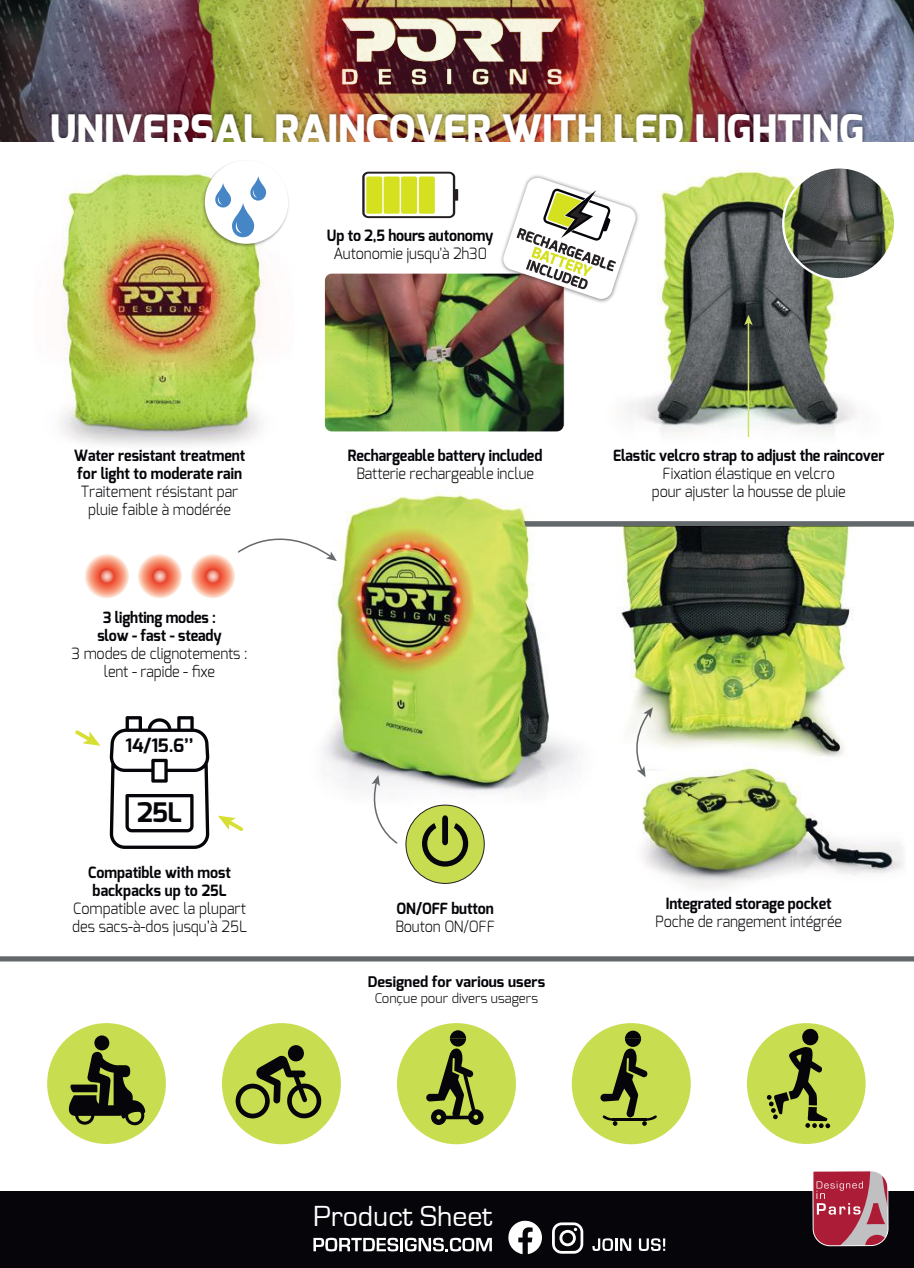
<style>
.page{position:relative;width:914px;height:1268px;background:#fff}
.page>*{position:absolute;margin:0;border:0;box-sizing:border-box;transform-origin:0 0}
.t1{font:800 40.5px "Exo";color:#fff}
.t2{font:30px "Eurostile";color:#fff}
.t3{font:700 26.85px "Exo";color:#05050a}
.t4{font:700 18.45px "Exo";color:#05050a}
.t5{font:300 15.45px/18px "Exo";letter-spacing:-.01em;color:#05050a;text-align:center;scale:.93 1}
.t6{font:700 15.45px/18px "Exo";letter-spacing:-.01em;color:#05050a;scale:.93 1}
.t7{font:700 14.7px "Exo";color:#05050a}
.t8{font:300 13.2px "Exo";color:#05050a}
</style>
<div class="page">
<img style="left:0;top:0;width:913px;height:142px">
<svg style="left:342px;top:69px;width:15px;height:15px"></svg>
<svg style="left:379px;top:69px;width:12px;height:15px"></svg>
<svg style="left:412px;top:69px;width:14px;height:15px"></svg>
<svg style="left:447px;top:69px;width:4px;height:15px"></svg>
<svg style="left:472px;top:69px;width:16px;height:15px"></svg>
<svg style="left:509px;top:69px;width:16px;height:15px"></svg>
<svg style="left:547px;top:69px;width:14px;height:15px"></svg>
<svg style="left:341px;top:19px;width:220px;height:43px;background:#b0978f"></svg>
<img style="left:61px;top:173px;width:205px;height:273px">
<div style="left:0;top:1191px;width:913px;height:76px;background:#05050a"></div>
<svg style="left:84px;top:553px;width:45px;height:45px"></svg>
<svg style="left:99px;top:568px;width:15px;height:15px"></svg>
<svg style="left:137px;top:553px;width:45px;height:45px"></svg>
<svg style="left:152px;top:568px;width:15px;height:15px"></svg>
<svg style="left:190px;top:553px;width:45px;height:45px"></svg>
<svg style="left:205px;top:568px;width:15px;height:15px"></svg>
<img style="left:37px;top:100px;width:839px;height:42px">
<img style="left:324px;top:493px;width:249px;height:321px">
<img style="left:642px;top:770px;width:261px;height:117px">
<div style="left:406px;top:805px;width:78px;height:78px;background:#c8dc51;border-radius:50%"></div>
<div style="left:405px;top:804px;width:79px;height:79px;border:1px solid #241f1f;border-radius:50%"></div>
<svg style="left:422px;top:813px;width:46px;height:53px"></svg>
<svg style="left:524px;top:521px;width:389px;height:5px;background:#686c6f"></svg>
<svg style="left:0;top:956px;width:913px;height:297px"></svg>
<img style="left:625px;top:170px;width:231px;height:267px">
<img style="left:326px;top:274px;width:237px;height:158px">
<div style="left:324px;top:272px;width:240px;height:160px;border:1px solid #fff;border-radius:8px"></div>
<img style="left:497px;top:172px;width:145px;height:133px">
<svg style="left:502px;top:176px;width:135px;height:124px"></svg>
<hr style="left:747px;top:322px;width:2px;height:114px;background:#d0e063">
<svg style="left:744px;top:314px;width:8px;height:11px"></svg>
<img style="left:200px;top:164px;width:89px;height:85px">
<div style="left:205px;top:160px;width:83px;height:84px;background:#fff;border-radius:50%"></div>
<svg style="left:215px;top:176px;width:51px;height:61px"></svg>
<svg style="left:238px;top:520px;width:99px;height:41px"></svg>
<svg style="left:366px;top:774px;width:32px;height:70px"></svg>
<svg style="left:637px;top:770px;width:15px;height:7px"></svg>
<svg style="left:454px;top:189px;width:4px;height:12px"></svg>
<svg style="left:362px;top:172px;width:93px;height:46px"></svg>
<div style="left:401px;top:176px;width:16px;height:38px;background:#d5e01e;border-radius:2px"></div>
<div style="left:419px;top:176px;width:16px;height:38px;background:#d5e01e;border-radius:2px"></div>
<div style="left:383px;top:176px;width:16px;height:38px;background:#d5e01e;border-radius:2px"></div>
<div style="left:366px;top:176px;width:16px;height:38px;background:#d5e01e;border-radius:2px"></div>
<img style="left:573px;top:526px;width:323px;height:244px">
<img style="left:783px;top:167px;width:112px;height:112px;border-radius:56px">
<div style="left:782px;top:166px;width:114px;height:114px;border:2px solid #fff;border-radius:50%"></div>
<svg style="left:110px;top:716px;width:99px;height:132px"></svg>
<svg style="left:218px;top:815px;width:26px;height:16px"></svg>
<svg style="left:75px;top:730px;width:25px;height:15px"></svg>
<h1 class="t1" style="left:50px;top:103px;width:815px">UNIVERSAL RAINCOVER WITH LED LIGHTING</h1>
<p class="t6" style="left:327px;top:226px;width:181px">Up to 2,5 hours autonomy</p>
<p class="t5" style="left:333px;top:244px;width:167px">Autonomie jusqu'à 2h30</p>
<p class="t6" style="left:74px;top:447px;width:186px">Water resistant treatment for light to moderate rain</p>
<p class="t5" style="left:81px;top:482px;width:171px">Traitement résistant par pluie faible à modérée</p>
<p class="t6" style="left:97px;top:608px;width:135px;text-align:center">3 lighting modes : slow - fast - steady</p>
<p class="t5" style="left:72px;top:644px;width:191px">3 modes de clignotements : lent - rapide - fixe</p>
<p class="t4" style="left:125px;top:733px;width:70px">14/15.6’’</p>
<h3 class="t3" style="left:137px;top:795px;width:46px">25L</h3>
<p class="t6" style="left:348px;top:447px;width:211px">Rechargeable battery included</p>
<p class="t5" style="left:356px;top:464px;width:192px">Batterie rechargeable inclue</p>
<p class="t6" style="left:88px;top:863px;width:155px">Compatible with most backpacks up to 25L</p>
<p class="t5" style="left:72px;top:899px;width:189px;text-align:left">Compatible avec la plupart des sacs-à-dos jusqu’à 25L</p>
<p class="t6" style="left:396px;top:899px;width:106px">ON/OFF button</p>
<p class="t5" style="left:395px;top:917px;width:108px">Bouton ON/OFF</p>
<p class="t7" style="left:368px;top:971px;width:179px">Designed for various users</p>
<p class="t8" style="left:375px;top:989px;width:164px">Conçue pour divers usagers</p>
<p class="t6" style="left:613px;top:447px;width:293px">Elastic velcro strap to adjust the raincover</p>
<p class="t5" style="left:652px;top:464px;width:210px">Fixation élastique en velcro pour ajuster la housse de pluie</p>
<p class="t6" style="left:666px;top:894px;width:180px">Integrated storage pocket</p>
<p class="t5" style="left:655px;top:912px;width:202px">Poche de rangement intégrée</p>
<h2 class="t2" style="left:313px;top:1199px;width:181px">Product Sheet</h2>
</div>
